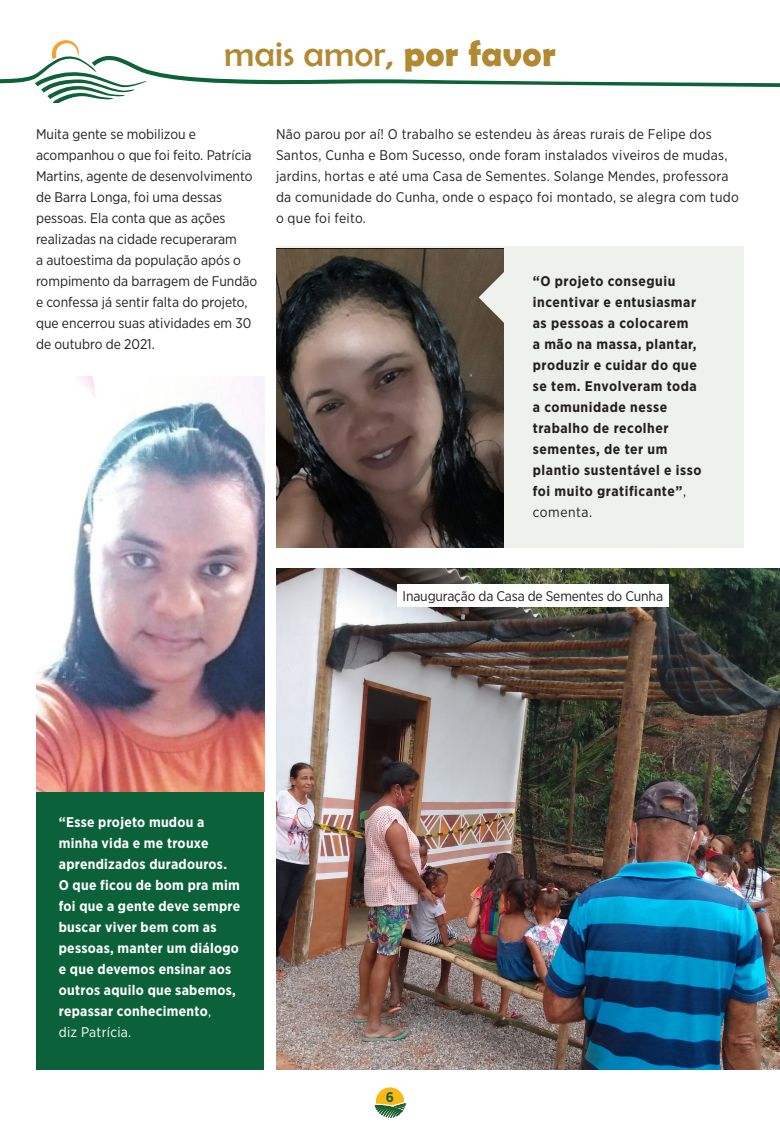
<style>
.page{position:relative;width:780px;height:1126px;background:#fff}
.page>*{position:absolute;margin:0;border:0;box-sizing:border-box;transform-origin:0 0}
.t1{font:36px "Berlin Sans FB";letter-spacing:.01em;color:#b28830}
.t2{font:14px/21px "Gotham Narrow";color:#231f20}
.t3{font:14px/21px "Gotham Narrow";letter-spacing:.02em;color:#231f20}
.t4{font:700 14px/21px "Gotham Narrow";letter-spacing:.04em;color:#231f20}
.t5{font:700 14px/21px "Gotham Narrow";letter-spacing:.02em;color:#fff}
.t6{font:700 14px "Gotham Narrow";color:#185e2f}
.s1{font-family:"Berlin Sans FB Demi";font-weight:700}
.s2{font-weight:400}
</style>
<div class="page">
<div style="left:36px;top:724px;width:228px;height:345px;background:#0b623a"></div>
<svg style="left:124px;top:791px;width:51px;height:1px"></svg>
<svg style="left:0;top:40px;width:780px;height:62px"></svg>
<img style="left:276px;top:568px;width:504px;height:501px">
<img style="left:36px;top:377px;width:228px;height:414px">
<div style="left:276px;top:246px;width:468px;height:302px;background:#eef1ec"></div>
<img style="left:276px;top:248px;width:228px;height:300px">
<svg style="left:478px;top:272px;width:26px;height:51px"></svg>
<div style="left:397px;top:584px;width:271px;height:22px;background:#fff"></div>
<svg style="left:374px;top:1087px;width:32px;height:30px"></svg>
<p class="t1" style="left:224px;top:34px;width:333px">mais amor, <span class="s1">por favor</span></p>
<p class="t2" style="left:36px;top:123px;width:223px">Muita gente se mobilizou e acompanhou o que foi feito. Patrícia<br>Martins, agente de desenvolvimento de Barra Longa, foi uma dessas pessoas. Ela conta que as ações realizadas na cidade recuperaram<br>a autoestima da população após o rompimento da barragem de Fundão e confessa já sentir falta do projeto, que encerrou suas atividades em 30 de outubro de 2021.</p>
<p class="t3" style="left:276px;top:123px;width:464px">Não parou por aí! O trabalho se estendeu às áreas rurais de Felipe dos Santos, Cunha e Bom Sucesso, onde foram instalados viveiros de mudas, jardins, hortas e até uma Casa de Sementes. Solange Mendes, professora da comunidade do Cunha, onde o espaço foi montado, se alegra com tudo o que foi feito.</p>
<p class="t4" style="left:533px;top:270px;width:170px">“O projeto conseguiu incentivar e entusiasmar as pessoas a colocarem<br>a mão na massa, plantar, produzir e cuidar do que se tem. Envolveram toda a comunidade nesse trabalho de recolher sementes, de ter um plantio sustentável e isso foi muito gratificante”<span class="s2">, comenta.</span></p>
<p class="t2" style="left:402px;top:585px;width:262px">Inauguração da Casa de Sementes do Cunha</p>
<p class="t5" style="left:59px;top:811px;width:183px">“Esse projeto mudou a minha vida e me trouxe aprendizados duradouros.<br>O que ficou de bom pra mim foi que a gente deve sempre buscar viver bem com as pessoas, manter um diálogo e que devemos ensinar aos outros aquilo que sabemos, repassar conhecimento<span class="s2">,<br>diz Patrícia.</span></p>
<p class="t6" style="left:386px;top:1088px;width:10px">6</p>
</div>
